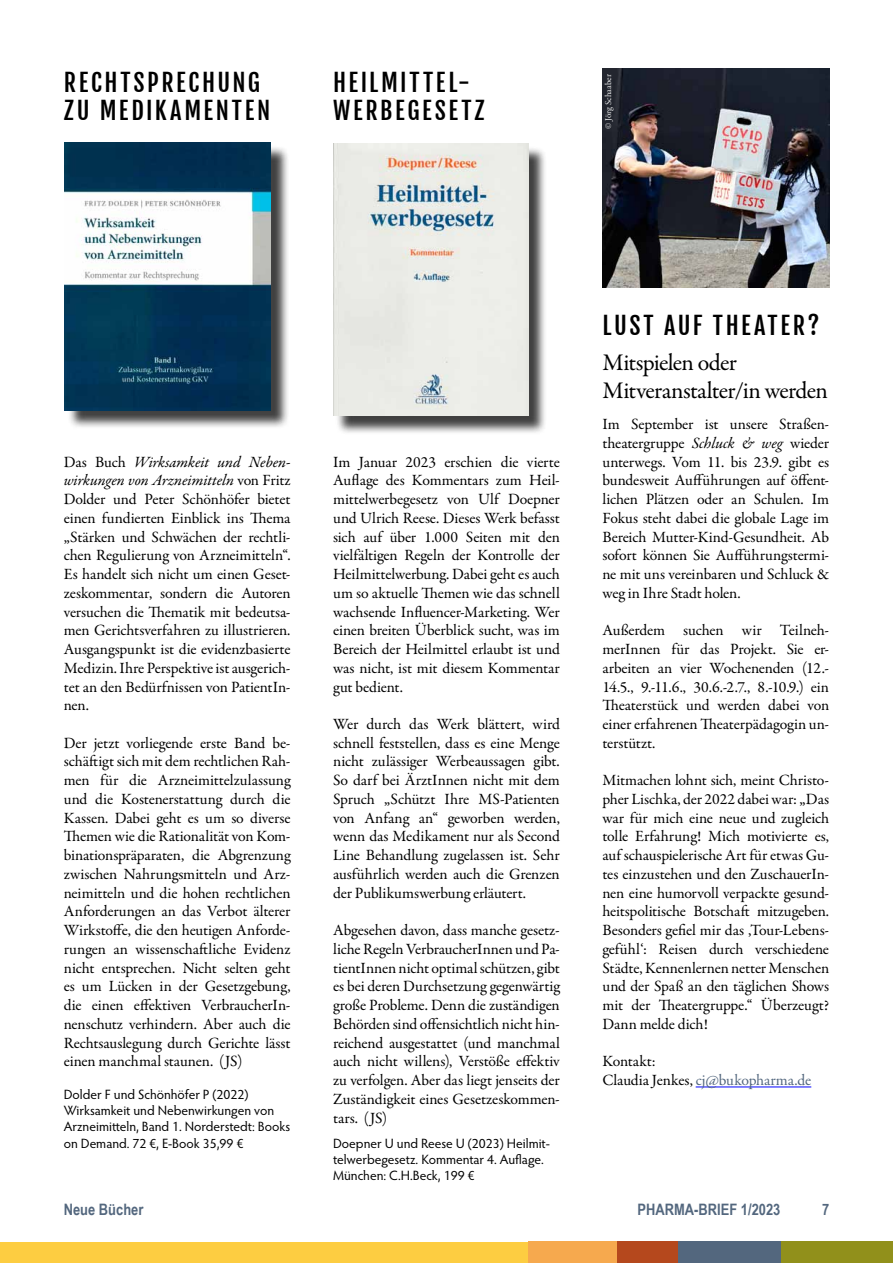
<style>
.page{position:relative;width:893px;height:1263px;background:#fff}
.page>*{position:absolute;margin:0;border:0;box-sizing:border-box;transform-origin:0 0}
.t1{font:24px/28.8px "Fjalla One";letter-spacing:.11em;color:#000}
.t2{font:24px/28.5px "Garamond Premr Pro";letter-spacing:-.03em;color:#000}
.t3{font:15.75px/18.8px "Garamond Premr Pro";letter-spacing:-.01em;color:#000;text-align:justify}
.t4{font:700 15.75px "Arial Narrow";color:#53677e}
.t5{font:13.5px/16.2px "Hypatia Sans Pro";color:#000}
.t6{font:9px "Garamond Premr Pro";letter-spacing:.01em;color:#eceded}
.s1{font-style:italic}
.s2{color:#53677e}
</style>
<div class="page">
<div style="left:763px;top:1242px;width:130px;height:21px;background:#91901b"></div>
<div style="left:637px;top:1242px;width:143px;height:21px;background:#53677e"></div>
<div style="left:0;top:1242px;width:529px;height:21px;background:#fdcd41"></div>
<div style="left:614px;top:1242px;width:64px;height:21px;background:#b5481d"></div>
<div style="left:529px;top:1242px;width:88px;height:21px;background:#f6a94e"></div>
<hr style="left:696px;top:1086px;width:115px;height:1px;background:#00f">
<img style="left:602px;top:69px;width:227px;height:218px">
<div style="left:67px;top:145px;width:223px;height:284px;background:#000;opacity:.75"></div>
<img style="left:65px;top:142px;width:206px;height:269px">
<div style="left:335px;top:146px;width:213px;height:288px;background:#000;opacity:.75"></div>
<img style="left:333px;top:144px;width:196px;height:272px">
<h1 class="t1" style="left:64px;top:68px;width:208px">RECHTSPRECHUNG<br>ZU MEDIKAM ENTEN</h1>
<h1 class="t1" style="left:333px;top:68px;width:153px">HEILMITTEL-<br>WERBEGESETZ</h1>
<p class="t6" style="left:603px;top:129px;width:56px;rotate:-90deg">© Jörg Schaaber</p>
<p class="t3" style="left:64px;top:453px;width:228px">Das Buch <span class="s1">Wirksamkeit und Neben&shy;wirkungen von Arzneimitteln</span> von Fritz Dolder und Peter Schönhöfer bietet einen fundierten Einblick ins Thema „Stärken und Schwächen der rechtli&shy;chen Regulierung von Arzneimitteln“.<br>Es handelt sich nicht um einen Geset&shy;zeskommentar, sondern die Autoren versuchen die Thematik mit bedeutsa&shy;men Gerichtsverfahren zu illustrieren.<br>Ausgangspunkt ist die evidenzbasierte Medizin. Ihre Perspektive ist ausgerich&shy;tet an den Bedürfnissen von PatientIn&shy;nen.</p>
<p class="t3" style="left:64px;top:734px;width:228px">Der jetzt vorliegende erste Band be&shy;schäftigt sich mit dem rechtlichen Rah&shy;men für die Arzneimittelzulassung und die Kostenerstattung durch die Kassen. Dabei geht es um so diverse Themen wie die Rationalität von Kom&shy;binationspräparaten, die Abgrenzung zwischen Nahrungsmitteln und Arz&shy;neimitteln und die hohen rechtlichen Anforderungen an das Verbot älterer Wirkstoffe, die den heutigen Anforde&shy;rungen an wissenschaftliche Evidenz nicht entsprechen. Nicht selten geht es um Lücken in der Gesetzgebung, die einen effektiven VerbraucherIn&shy;nenschutz verhindern. Aber auch die Rechtsauslegung durch Gerichte lässt einen manchmal staunen. (JS)</p>
<p class="t5" style="left:64px;top:1086px;width:228px">Dolder F und Schönhöfer P (2022)<br>Wirksamkeit und Nebenwirkungen von Arzneimitteln, Band 1. Norderstedt: Books on Demand. 72 €, E-Book 35,99 €</p>
<p class="t3" style="left:333px;top:453px;width:228px">Im Januar 2023 erschien die vierte Auflage des Kommentars zum Heil&shy;mittelwerbegesetz von Ulf Doepner und Ulrich Reese. Dieses Werk befasst sich auf über 1.000 Seiten mit den vielfältigen Regeln der Kontrolle der Heilmittelwerbung. Dabei geht es auch um so aktuelle Themen wie das schnell wachsende Influencer-Marketing. Wer einen breiten Überblick sucht, was im Bereich der Heilmittel erlaubt ist und was nicht, ist mit diesem Kommentar gut bedient.</p>
<p class="t3" style="left:333px;top:715px;width:228px">Wer durch das Werk blättert, wird schnell feststellen, dass es eine Menge nicht zulässiger Werbeaussagen gibt.<br>So darf bei ÄrztInnen nicht mit dem Spruch „Schützt Ihre MS-Patienten von Anfang an“ geworben werden, wenn das Medikament nur als Second Line Behandlung zugelassen ist. Sehr ausführlich werden auch die Grenzen der Publikumswerbung erläutert.</p>
<p class="t3" style="left:333px;top:921px;width:228px">Abgesehen davon, dass manche gesetz&shy;liche Regeln VerbraucherInnen und Pa&shy;tientInnen nicht optimal schützen, gibt es bei deren Durchsetzung gegenwärtig große Probleme. Denn die zuständigen Behörden sind offensichtlich nicht hin&shy;reichend ausgestattet (und manchmal auch nicht willens), Verstöße effektiv zu verfolgen. Aber das liegt jenseits der Zuständigkeit eines Gesetzeskommen&shy;tars. (JS)</p>
<p class="t5" style="left:333px;top:1134px;width:218px">Doepner U und Reese U (2023) Heilmit&shy;telwerbegesetz. Kommentar 4. Auflage.<br>München: C.H.Beck, 199 €</p>
<h1 class="t1" style="left:602px;top:311px;width:219px">LUST AUF TH EATER?</h1>
<h1 class="t2" style="left:602px;top:349px;width:227px">Mitspielen oder<br>Mitveranstalter/in werden</h1>
<p class="t3" style="left:602px;top:415px;width:228px">Im September ist unsere Straßen&shy;theatergruppe <span class="s1">Schluck &amp; weg</span> wieder unterwegs. Vom 11. bis 23.9. gibt es bundesweit Aufführungen auf öffent&shy;lichen Plätzen oder an Schulen. Im Fokus steht dabei die globale Lage im Bereich Mutter-Kind-Gesundheit. Ab sofort können Sie Aufführungstermi&shy;ne mit uns vereinbaren und Schluck &amp; weg in Ihre Stadt holen.</p>
<p class="t3" style="left:602px;top:621px;width:228px">Außerdem suchen wir Teilneh&shy;merInnen für das Projekt. Sie er&shy;arbeiten an vier Wochenenden (12.- 14.5., 9.-11.6., 30.6.-2.7., 8.-10.9.) ein Theaterstück und werden dabei von einer erfahrenen Theaterpädagogin un&shy;terstützt.</p>
<p class="t3" style="left:602px;top:771px;width:228px">Mitmachen lohnt sich, meint Christo&shy;pher Lischka, der 2022 dabei war: „Das war für mich eine neue und zugleich tolle Erfahrung! Mich motivierte es, auf schauspielerische Art für etwas Gu&shy;tes einzustehen und den ZuschauerIn&shy;nen eine humorvoll verpackte gesund&shy;heitspolitische Botschaft mitzugeben.<br>Besonders gefiel mir das ‚Tour-Lebens&shy;gefühl‘: Reisen durch verschiedene Städte, Kennenlernen netter Menschen und der Spaß an den täglichen Shows mit der Theatergruppe.“ Überzeugt?<br>Dann melde dich!</p>
<p class="t3" style="left:602px;top:1052px;width:210px">Kontakt:<br>Claudia Jenkes, <span class="s2">cj@bukopharma.de</span></p>
<p class="t4" style="left:64px;top:1197px;width:81px">Neue Bücher</p>
<p class="t4" style="left:638px;top:1197px;width:144px">PHARMA-BRIEF 1/2023</p>
<p class="t4" style="left:822px;top:1197px;width:9px">7</p>
</div>
